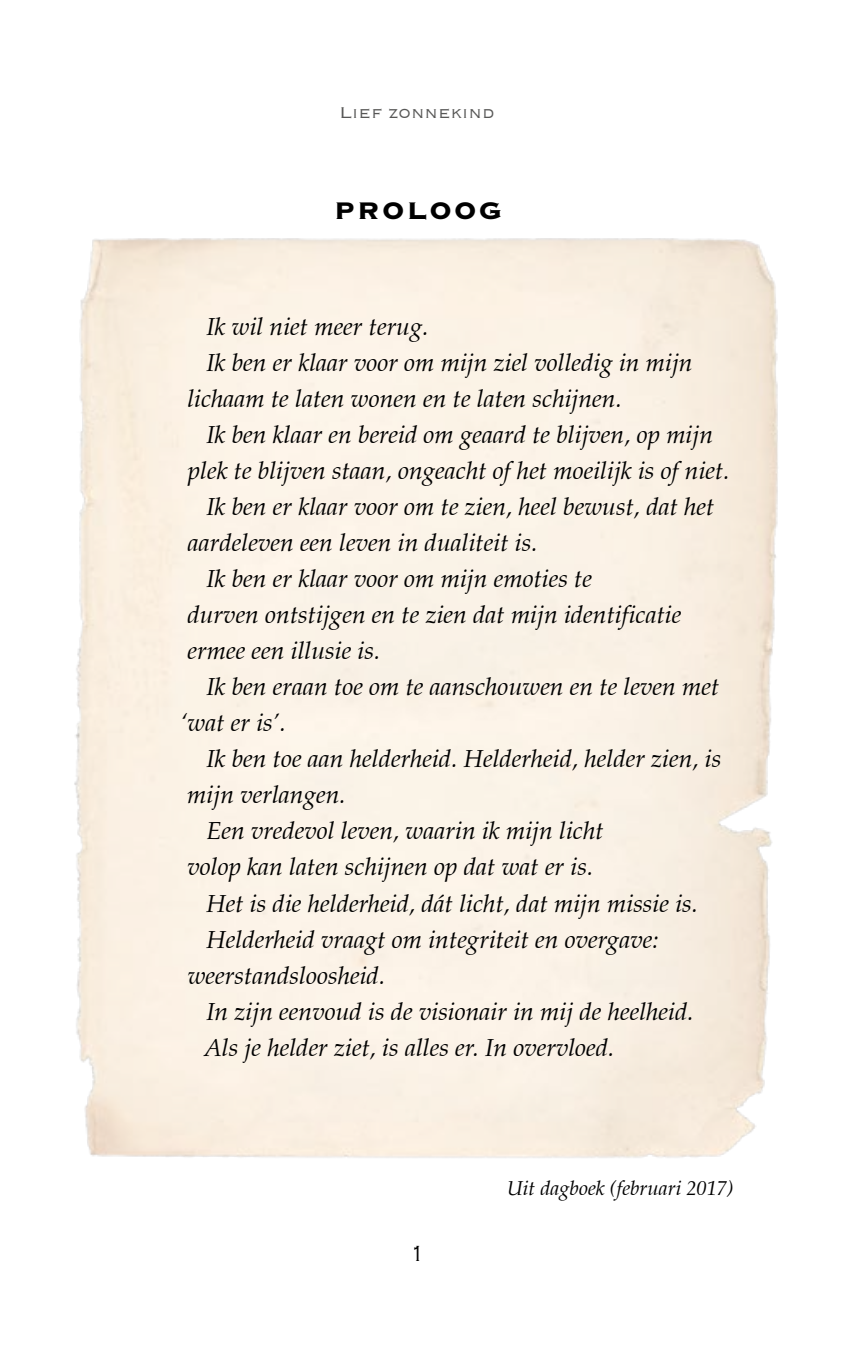
<style>
.page{position:relative;width:862px;height:1372px;background:#fff}
.page>*{position:absolute;margin:0;border:0;box-sizing:border-box;transform-origin:0 0}
.t1{font:800 31.5px "Copperplate Gothic BT";letter-spacing:.07em;color:#000}
.t2{font:italic 24.75px "Palatino";color:#000}
.t3{font:22.5px "Copperplate";color:#000}
.t4{font:italic 20.25px "Palatino";color:#000}
.t5{font:300 20.25px "Copperplate";color:#575756}
</style>
<div class="page">
<p class="t5" style="left:339px;top:100px;width:156px">Lief zonnekind</p>
<p class="t1" style="left:334px;top:194px;width:169px">PROLOOG</p>
<p class="t2" style="left:206px;top:312px;width:224px">Ik wil niet meer terug.</p>
<p class="t2" style="left:206px;top:348px;width:487px">Ik ben er klaar voor om mijn ziel volledig in mijn</p>
<p class="t2" style="left:187px;top:384px;width:436px">lichaam te laten wonen en te laten schijnen.</p>
<p class="t2" style="left:206px;top:420px;width:508px">Ik ben klaar en bereid om geaard te blijven, op mijn</p>
<p class="t2" style="left:188px;top:456px;width:543px">plek te blijven staan, ongeacht of het moeilijk is of niet.</p>
<p class="t2" style="left:206px;top:492px;width:509px">Ik ben er klaar voor om te zien, heel bewust, dat het</p>
<p class="t2" style="left:188px;top:528px;width:351px">aardeleven een leven in dualiteit is.</p>
<p class="t2" style="left:206px;top:564px;width:387px">Ik ben er klaar voor om mijn emoties te</p>
<p class="t2" style="left:187px;top:600px;width:495px">durven ontstijgen en te zien dat mijn identificatie</p>
<p class="t2" style="left:187px;top:636px;width:194px">ermee een illusie is.</p>
<p class="t2" style="left:206px;top:672px;width:514px">Ik ben eraan toe om te aanschouwen en te leven met</p>
<p class="t2" style="left:181px;top:708px;width:107px">‘wat er is’.</p>
<p class="t2" style="left:206px;top:744px;width:516px">Ik ben toe aan helderheid. Helderheid, helder zien, is</p>
<p class="t2" style="left:187px;top:780px;width:160px">mijn verlangen.</p>
<p class="t2" style="left:206px;top:816px;width:398px">Een vredevol leven, waarin ik mijn licht</p>
<p class="t2" style="left:187px;top:852px;width:407px">volop kan laten schijnen op dat wat er is.</p>
<p class="t2" style="left:206px;top:888px;width:492px">Het is die helderheid, dát licht, dat mijn missie is.</p>
<p class="t2" style="left:206px;top:924px;width:453px">Helderheid vraagt om integriteit en overgave:</p>
<p class="t2" style="left:188px;top:960px;width:199px">weerstandsloosheid.</p>
<p class="t2" style="left:206px;top:996px;width:488px">In zijn eenvoud is de visionair in mij de heelheid.</p>
<p class="t2" style="left:204px;top:1032px;width:412px">Als je helder ziet, is alles er. In overvloed.</p>
<p class="t3" style="left:409px;top:1241px;width:18px">1</p>
<p class="t4" style="left:507px;top:1176px;width:228px">Uit dagboek (februari 2017)</p>
</div>
